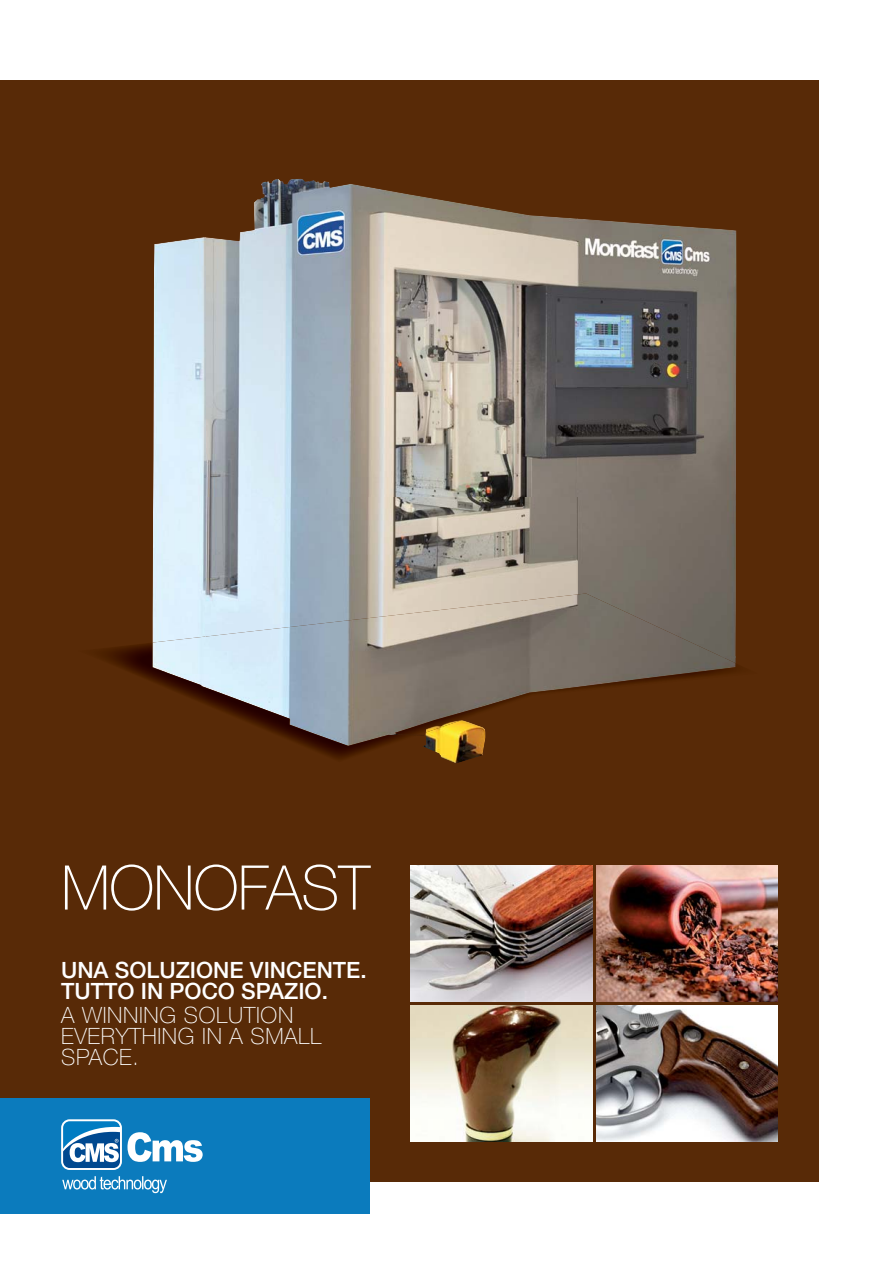
<style>
.page{position:relative;width:893px;height:1263px;background:#fff}
.page>*{position:absolute;margin:0;border:0;box-sizing:border-box;transform-origin:0 0}
.t1{font:100 61.65px "Helvetica Neue LT Std";letter-spacing:-.01em;color:#fff}
.t2{font:100 22.5px/21px "Helvetica Neue LT Std";letter-spacing:.03em;color:#fff}
.t3{font:500 22.5px/21px "Helvetica Neue LT Std";color:#fff}
</style>
<div class="page">
<div style="left:0;top:81px;width:818px;height:1101px;background:#582a07"></div>
<div style="left:0;top:1098px;width:370px;height:116px;background:#0b7bbd"></div>
<img style="left:206px;top:179px;width:371px;height:318px">
<img style="left:577px;top:218px;width:160px;height:376px">
<img style="left:152px;top:237px;width:54px;height:357px">
<img style="left:205px;top:497px;width:319px;height:97px">
<img style="left:524px;top:497px;width:54px;height:97px">
<img style="left:423px;top:746px;width:61px;height:17px">
<img style="left:152px;top:594px;width:584px;height:152px">
<div style="left:62px;top:1120px;width:59px;height:49px;background:#007cc2;border-radius:7px"></div>
<svg style="left:64px;top:1127px;width:55px;height:40px"></svg>
<div style="left:61px;top:1119px;width:61px;height:51px;border:2px solid #fff;border-radius:8px"></div>
<svg style="left:127px;top:1132px;width:76px;height:30px"></svg>
<svg style="left:62px;top:1176px;width:105px;height:17px"></svg>
<img style="left:596px;top:866px;width:182px;height:136px">
<img style="left:596px;top:1005px;width:182px;height:136px">
<img style="left:411px;top:1005px;width:181px;height:136px">
<img style="left:411px;top:866px;width:181px;height:136px">
<h1 class="t1" style="left:61px;top:852px;width:310px">MONOFAST</h1>
<p class="t3" style="left:61px;top:962px;width:307px">UNA SOLUZIONE VINCENTE.<br>TUTTO IN POCO SPAZIO.</p>
<p class="t2" style="left:61px;top:1005px;width:262px">A WINNING SOLUTION<br>EVERYTHING IN A SMALL<br>SPACE.</p>
</div>
